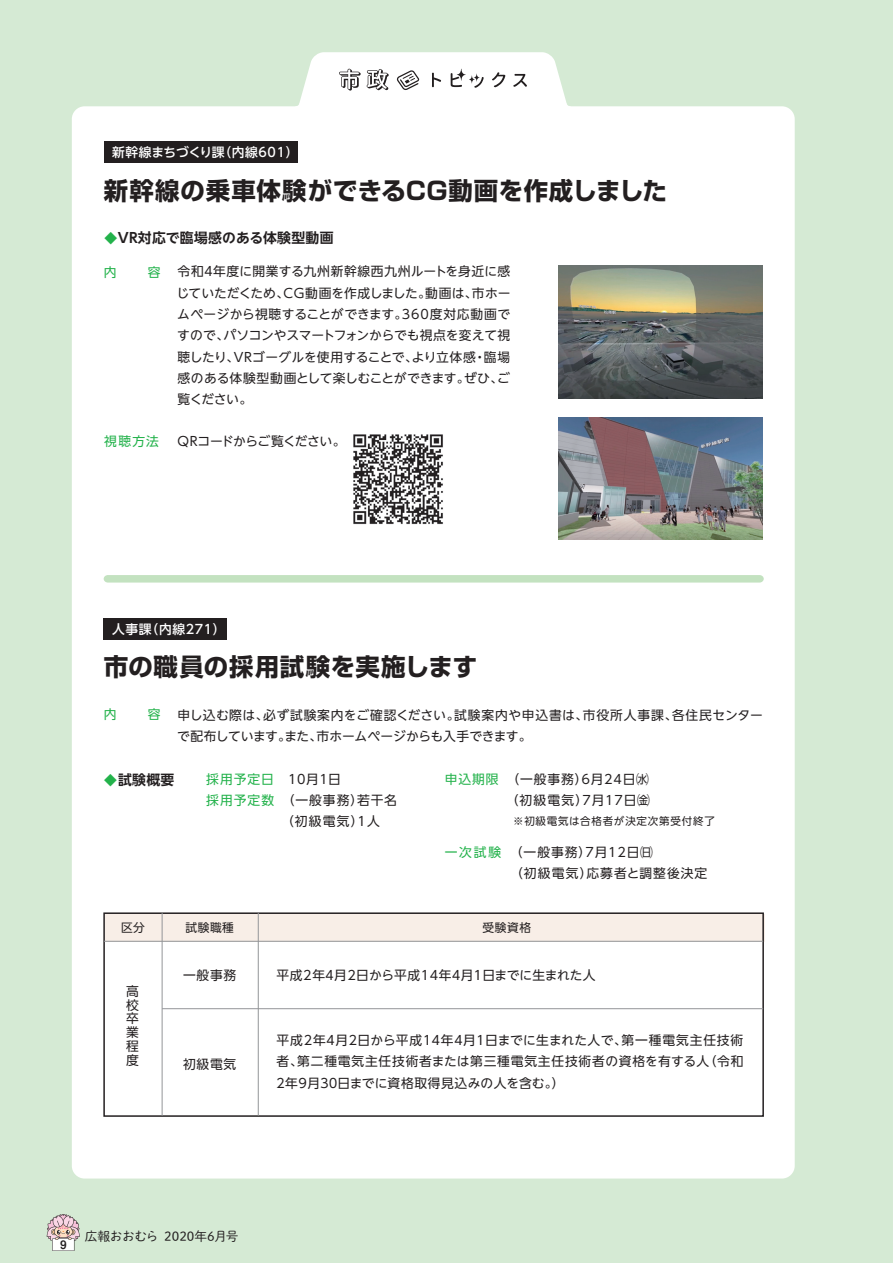
<style>
.page{position:relative;width:893px;height:1263px;background:#d5ead4}
.page>*{position:absolute;margin:0;border:0;box-sizing:border-box;transform-origin:0 0}
.t1{font:700 24.45px "Shin Go Pro";letter-spacing:.025em;color:#231f20}
.t2{font:700 13.8px "UD Shin Go NT Pro De";letter-spacing:.025em;color:#231f20}
.t3{font:12.75px/21.3px "UD Shin Go NT Pro";letter-spacing:.04em;color:#231f20;text-align:justify}
.t4{font:12.75px/21.3px "UD Shin Go NT Pro";letter-spacing:.02em;color:#231f20}
.t5{font:12.75px/21.3px "UD Shin Go NT Pro";letter-spacing:.075em;color:#231f20;text-align:right}
.t6{font:12.75px "UD Shin Go NT Pro";letter-spacing:-.005em;color:#231f20}
.t7{font:500 12.75px "UD Shin Go NT Pro";letter-spacing:.025em;color:#fff}
.t8{font:12.75px "UD Shin Go NT Pro";letter-spacing:-.03em;color:#231f20}
.t9{font:12.75px "Shuei M Go Std L";letter-spacing:-.01em;color:#231f20}
.t10{font:500 12.75px "UD Shin Go NT Pro";letter-spacing:.05em;color:#fff}
.t11{font:12.75px "UD Shin Go NT Pro";color:#23b24b}
.t12{font:11.7px "UD Shin Go NT Pro";letter-spacing:.05em;color:#231f20}
.t13{font:10.5px "UD Shin Go NT Pro";letter-spacing:.075em;color:#231f20}
.t14{font:700 10.5px "Shin M Go Pro De";color:#231f20}
.s1{font-family:"UD Shin Go NT Pro";font-weight:400;font-size:12.75px;color:#23b24b}
.s2{color:#23b24b}
</style>
<div class="page">
<div style="left:72px;top:106px;width:723px;height:1072px;background:#fff;border-radius:13px"></div>
<svg style="left:295px;top:52px;width:276px;height:54px"></svg>
<div style="left:104px;top:618px;width:123px;height:21px;background:#231f20"></div>
<div style="left:104px;top:141px;width:193px;height:22px;background:#231f20"></div>
<img style="left:558px;top:265px;width:205px;height:134px">
<img style="left:558px;top:418px;width:205px;height:121px">
<div style="left:105px;top:914px;width:659px;height:27px;background:#f8eee7"></div>
<div style="left:103px;top:912px;width:661px;height:205px;border:2px solid #231f20"></div>
<hr style="left:104px;top:941px;width:659px;height:1px;background:#939598">
<hr style="left:162px;top:1008px;width:601px;height:1px;background:#939598">
<hr style="left:162px;top:913px;width:1px;height:202px;background:#939598">
<hr style="left:258px;top:913px;width:1px;height:202px;background:#939598">
<div style="left:104px;top:575px;width:660px;height:7px;background:#c3e2c0"></div>
<img style="left:353px;top:434px;width:90px;height:91px">
<hr style="left:892px;top:928px;width:1px;height:335px;background:#c6eafa">
<svg style="left:47px;top:1214px;width:33px;height:37px"></svg>
<p class="t7" style="left:112px;top:142px;width:188px">新幹線まちづくり課（内線601）</p>
<h1 class="t1" style="left:104px;top:171px;width:565px">新幹線の乗車体験ができるCG動画を作成しました</h1>
<p class="t2" style="left:105px;top:226px;width:230px"><span class="s1">◆</span>VR対応で臨場感のある体験型動画</p>
<p class="t3" style="left:176px;top:261px;width:336px">令和４年度に開業する九州新幹線西九州ルートを身近に感じていただくため、CG動画を作成しました。動画は、市ホームページから視聴することができます。360度対応動画ですので、パソコンやスマートフォンからでも視点を変えて視聴したり、VRゴーグルを使用することで、より立体感・臨場感のある体験型動画として楽しむことができます。ぜひ、ご覧ください。</p>
<p class="t11" style="left:104px;top:261px;width:14px">内</p>
<p class="t11" style="left:148px;top:261px;width:14px">容</p>
<p class="t11" style="left:104px;top:430px;width:56px">視聴方法</p>
<p class="t8" style="left:178px;top:431px;width:170px">QRコードからご覧ください。</p>
<p class="t10" style="left:112px;top:618px;width:115px">人事課（内線271）</p>
<h1 class="t1" style="left:104px;top:647px;width:375px">市の職員の採用試験を実施します</h1>
<p class="t11" style="left:104px;top:704px;width:14px">内</p>
<p class="t11" style="left:148px;top:704px;width:14px">容</p>
<p class="t4" style="left:177px;top:704px;width:587px">申し込む際は、必ず試験案内をご確認ください。試験案内や申込書は、市役所人事課、各住民センターで配布しています。また、市ホームページからも入手できます。</p>
<p class="t2" style="left:104px;top:768px;width:72px"><span class="s1">◆</span>試験概要</p>
<p class="t3" style="left:206px;top:768px;width:136px"><span class="s2">採用予定日</span>　10月1日</p>
<p class="t5" style="left:206px;top:789px;width:192px"><span class="s2">採用予定数</span>（一般事務）若干名</p>
<p class="t3" style="left:274px;top:810px;width:107px">　（初級電気）1人</p>
<p class="t5" style="left:445px;top:768px;width:207px"><span class="s2">申込期限</span>　（一般事務）６月24日㈬（初級電気）7月17日㈮</p>
<p class="t5" style="left:510px;top:841px;width:199px;text-align:left;text-indent:-65px"><span class="s2">一次試験</span>　（一般事務）7月12日㈰<br>（初級電気）応募者と調整後決定</p>
<p class="t13" style="left:513px;top:812px;width:203px">※初級電気は合格者が決定次第受付終了</p>
<p class="t12" style="left:121px;top:918px;width:25px">区分</p>
<p class="t12" style="left:185px;top:918px;width:50px">試験職種</p>
<p class="t12" style="left:482px;top:918px;width:50px">受験資格</p>
<p class="t3" style="left:126px;top:984px;width:14px;line-height:13.6px">高校卒業程度</p>
<p class="t3" style="left:183px;top:964px;width:54px">一般事務</p>
<p class="t6" style="left:276px;top:964px;width:321px">平成2年４月2日から平成14年４月１日までに生まれた人</p>
<p class="t3" style="left:183px;top:1053px;width:54px">初級電気</p>
<p class="t3" style="left:274px;top:1029px;width:471px">平成2年４月２日から平成１４年４月１日までに生まれた人で、第一種電気主任技術者、第二種電気主任技術者または第三種電気主任技術者の資格を有する人（令和２年9月３０日までに資格取得見込みの人を含む。）</p>
<p class="t14" style="left:60px;top:1236px;width:8px">9</p>
<p class="t9" style="left:85px;top:1227px;width:155px">広報おおむら 2020年6月号</p>
</div>
